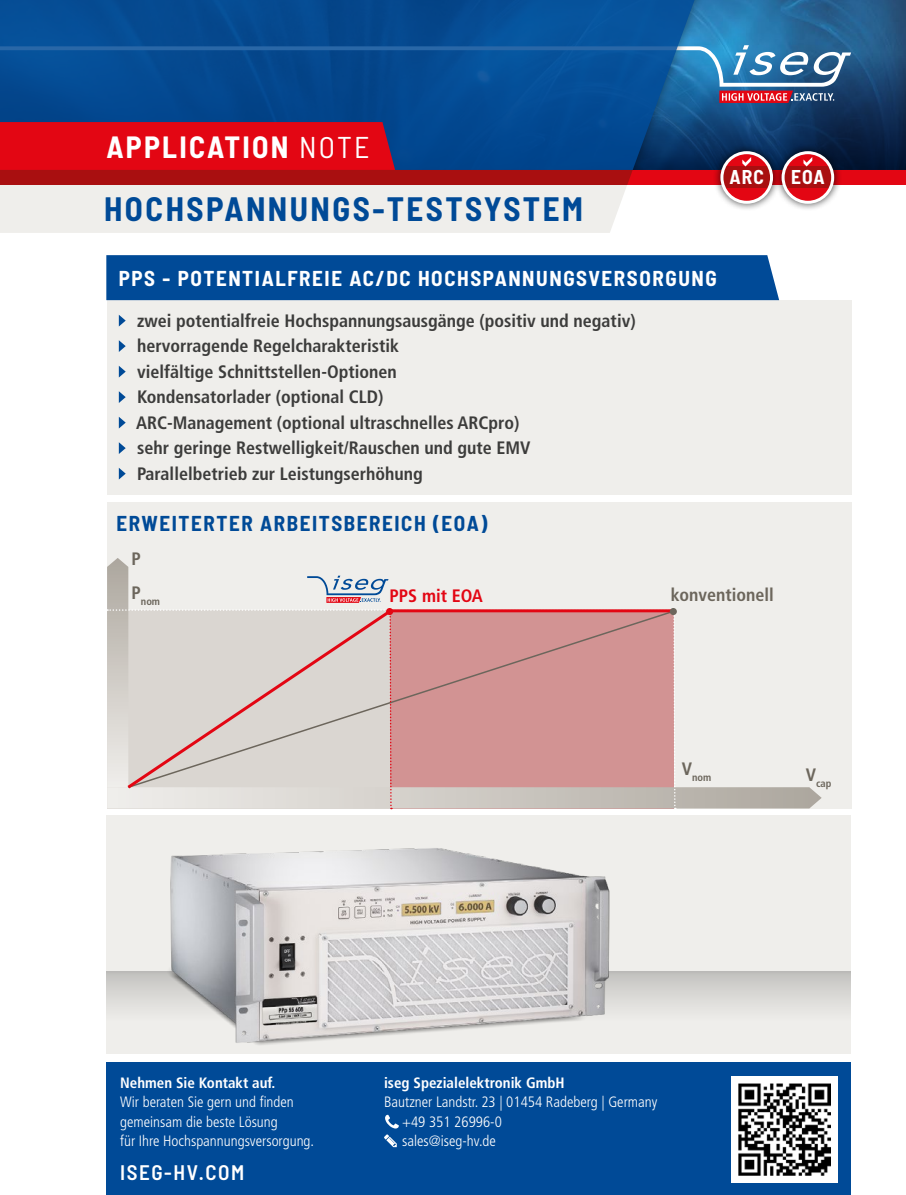
<style>
.page{position:relative;width:906px;height:1195px;background:#fff}
.page>*{position:absolute;margin:0;border:0;box-sizing:border-box;transform-origin:0 0}
.t1{font:700 semi-condensed 33px "Barlow";letter-spacing:.075em;color:#004a97}
.t2{font:700 semi-condensed 30px "Barlow";letter-spacing:.075em;color:#fff}
.t3{font:700 semi-condensed 21px "Barlow";letter-spacing:.075em;color:#fff}
.t4{font:700 semi-condensed 21px "Barlow";letter-spacing:.075em;color:#004a97}
.t5{font:600 semi-condensed 21px "Barlow";letter-spacing:.075em;color:#fff}
.t6{font:700 semi-condensed 19.5px "Barlow";letter-spacing:.05em;color:#fff}
.t7{font:700 condensed 18px "Frutiger LT Pro";color:#3c3c3b}
.t8{font:700 condensed 18px "Frutiger LT Pro";color:#6c665c}
.t9{font:700 condensed 18px "Frutiger LT Pro";color:#e30613}
.t10{font:300 condensed 15px/19.5px "Frutiger LT Pro";color:#fff}
.t11{font:700 condensed 15px "Frutiger LT Pro";color:#fff}
.t12{font:700 condensed 10.5px "Frutiger LT Pro";color:#6c665c}
.s1{font-weight:400}
</style>
<div class="page">
<img style="left:708px;top:0;width:198px;height:53px">
<svg style="left:708px;top:53px;width:198px;height:69px;background:#17416e"></svg>
<svg style="left:708px;top:45px;width:143px;height:58px"></svg>
<svg style="left:0;top:0;width:699px;height:122px;background:#064d94"></svg>
<div style="left:106px;top:1062px;width:744px;height:133px;background:#004a97"></div>
<svg style="left:385px;top:1115px;width:14px;height:13px"></svg>
<svg style="left:384px;top:1134px;width:13px;height:13px"></svg>
<div style="left:107px;top:300px;width:744px;height:195px;background:#efeeeb"></div>
<div style="left:106px;top:815px;width:744px;height:239px;background:#efeeeb"></div>
<div style="left:106px;top:971px;width:744px;height:50px;background:linear-gradient(to bottom,#c2c1be,#eeedea)"></div>
<div style="left:731px;top:1076px;width:106px;height:106px;background:#fff"></div>
<img style="left:738px;top:1083px;width:92px;height:92px">
<svg style="left:0;top:122px;width:906px;height:111px;background:#af7887"></svg>
<div style="left:107px;top:502px;width:744px;height:306px;background:#efeeeb"></div>
<svg style="left:107px;top:558px;width:714px;height:251px"></svg>
<div style="left:670px;top:608px;width:7px;height:7px;background:#6c665c;border-radius:50%"></div>
<div style="left:386px;top:608px;width:7px;height:7px;background:#e30613;border-radius:50%"></div>
<img style="left:108px;top:848px;width:569px;height:197px">
<div style="left:106px;top:255px;width:673px;height:45px;background:#004a97"></div>
<svg style="left:119px;top:315px;width:7px;height:11px"></svg>
<svg style="left:119px;top:340px;width:7px;height:12px"></svg>
<svg style="left:119px;top:366px;width:7px;height:11px"></svg>
<svg style="left:119px;top:391px;width:7px;height:12px"></svg>
<svg style="left:119px;top:417px;width:7px;height:11px"></svg>
<svg style="left:119px;top:442px;width:7px;height:12px"></svg>
<svg style="left:119px;top:468px;width:7px;height:11px"></svg>
<h2 class="t2" style="left:106px;top:125px;width:265px">APPLICATION <span class="s1">NOTE</span></h2>
<p class="t1" style="left:104px;top:185px;width:480px">HOCHSPANNUNGS-TESTSYSTEM</p>
<p class="t6" style="left:729px;top:163px;width:36px">ARC</p>
<p class="t6" style="left:791px;top:163px;width:35px">EOA</p>
<p class="t3" style="left:119px;top:263px;width:599px">PPS - POTENTIALFREIE AC/DC HOCHSPANNUNGSVERSORGUNG</p>
<p class="t7" style="left:137px;top:310px;width:500px">zwei potentialfreie Hochspannungsausgänge (positiv und negativ)</p>
<p class="t7" style="left:137px;top:335px;width:264px">hervorragende Regelcharakteristik</p>
<p class="t7" style="left:137px;top:361px;width:261px">vielfältige Schnittstellen-Optionen</p>
<p class="t7" style="left:137px;top:386px;width:248px">Kondensatorlader (optional CLD)</p>
<p class="t7" style="left:136px;top:412px;width:385px">ARC-Management (optional ultraschnelles ARCpro)</p>
<p class="t7" style="left:137px;top:437px;width:395px">sehr geringe Restwelligkeit/Rauschen und gute EMV</p>
<p class="t7" style="left:137px;top:463px;width:287px">Parallelbetrieb zur Leistungserhöhung</p>
<p class="t4" style="left:116px;top:508px;width:372px">ERWEITERTER ARBEITSBEREICH (EOA)</p>
<p class="t8" style="left:131px;top:548px;width:11px">P</p>
<p class="t12" style="left:131px;top:595px;width:30px"><sup>P</sup>nom</p>
<p class="t8" style="left:670px;top:584px;width:105px">konventionell</p>
<p class="t9" style="left:389px;top:585px;width:95px">PPS mit EOA</p>
<p class="t12" style="left:681px;top:771px;width:31px"><sup>V</sup>nom</p>
<p class="t12" style="left:805px;top:777px;width:27px"><sup>V</sup>cap</p>
<p class="t11" style="left:120px;top:1073px;width:157px">Nehmen Sie Kontakt auf.</p>
<p class="t10" style="left:120px;top:1092px;width:195px">Wir beraten Sie gern und finden gemeinsam die beste Lösung<br>für Ihre Hochspannungsversorgung.</p>
<p class="t5" style="left:120px;top:1157px;width:126px">ISEG-HV.COM</p>
<p class="t11" style="left:384px;top:1073px;width:182px">iseg Spezialelektronik GmbH</p>
<p class="t10" style="left:402px;top:1092px;width:257px;text-indent:-18px">Bautzner Landstr. 23 | 01454 Radeberg | Germany +49 351 26996-0<br>sales@iseg-hv.de</p>
</div>
